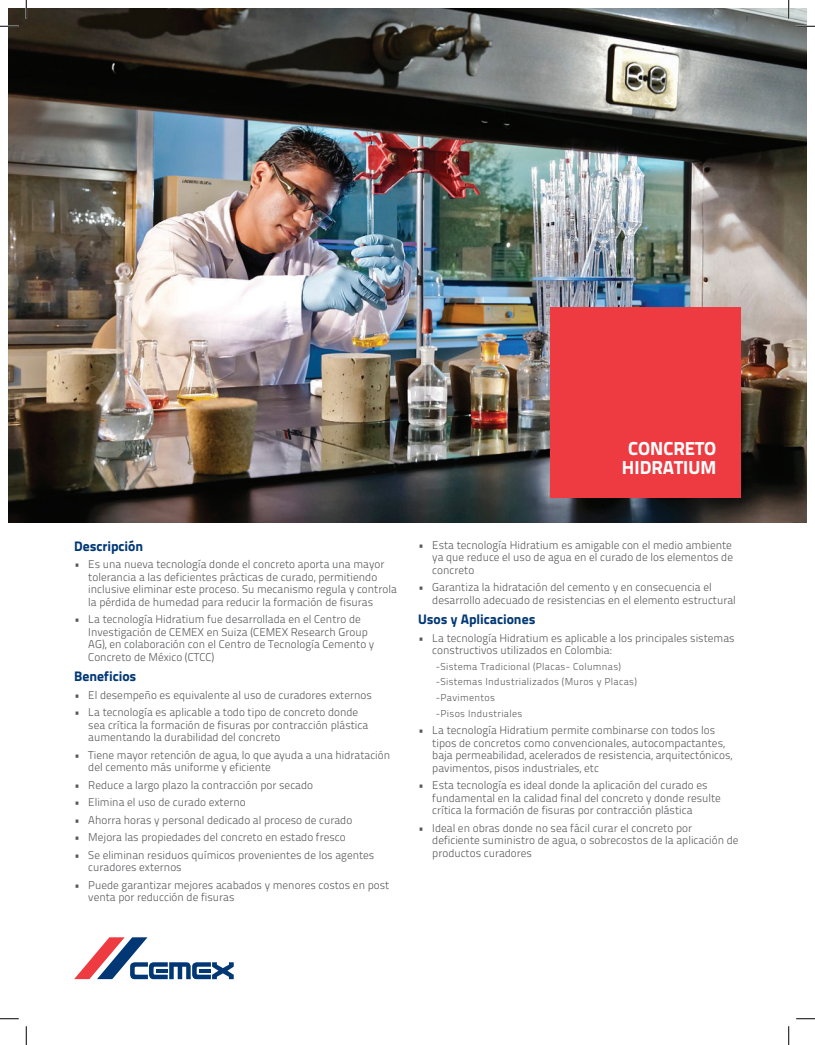
<style>
.page{position:relative;width:815px;height:1045px;background:#fff}
.page>*{position:absolute;margin:0;border:0;box-sizing:border-box;transform-origin:0 0}
.titulos{font:800 18.75px/18.8px "Titillium Text 22 L";color:#fff;text-align:center}
.text{font:800 13.75px "Titillium Text 22 L";color:#013775}
.bullets{font:300 11.25px/12.5px "Titillium Text 22 L";color:#57585a}
.guia_capitulo{font:300 10px "Titillium Text 22 L";letter-spacing:.03em;color:#57585a}
</style>
<div class="page">
<img style="left:9px;top:9px;width:797px;height:513px">
<div style="left:550px;top:307px;width:190px;height:191px;background:#ee3a41"></div>
<svg style="left:74px;top:937px;width:160px;height:42px"></svg>
<svg style="left:0;top:25px;width:19px;height:2px"></svg>
<svg style="left:796px;top:25px;width:18px;height:2px"></svg>
<svg style="left:0;top:1018px;width:19px;height:1px"></svg>
<svg style="left:796px;top:1018px;width:18px;height:1px"></svg>
<svg style="left:25px;top:0;width:2px;height:19px"></svg>
<svg style="left:25px;top:1026px;width:2px;height:19px"></svg>
<svg style="left:787px;top:0;width:2px;height:19px"></svg>
<svg style="left:788px;top:1026px;width:1px;height:19px"></svg>
<p class="titulos" style="left:621px;top:438px;width:96px">CONCRETO<br>HIDRATIUM</p>
<p class="text" style="left:74px;top:535px;width:71px">Descripción</p>
<p class="bullets" style="left:88px;top:557px;width:310px;text-indent:-14px">• Es una nueva tecnología donde el concreto aporta una mayor tolerancia a las deficientes prácticas de curado, permitiendo inclusive eliminar este proceso. Su mecanismo regula y controla la pérdida de humedad para reducir la formación de fisuras</p>
<p class="bullets" style="left:88px;top:612px;width:287px;text-indent:-14px">• La tecnología Hidratium fue desarrollada en el Centro de Investigación de CEMEX en Suiza (CEMEX Research Group AG), en colaboración con el Centro de Tecnología Cemento y Concreto de México (CTCC)</p>
<p class="text" style="left:74px;top:665px;width:64px">Beneficios</p>
<p class="bullets" style="left:74px;top:688px;width:299px">• El desempeño es equivalente al uso de curadores externos</p>
<p class="bullets" style="left:88px;top:705px;width:281px;text-indent:-14px">• La tecnología es aplicable a todo tipo de concreto donde sea crítica la formación de fisuras por contracción plástica aumentando la durabilidad del concreto</p>
<p class="bullets" style="left:88px;top:748px;width:303px;text-indent:-14px">• Tiene mayor retención de agua, lo que ayuda a una hidratación del cemento más uniforme y eficiente</p>
<p class="bullets" style="left:74px;top:778px;width:240px">• Reduce a largo plazo la contracción por secado</p>
<p class="bullets" style="left:74px;top:795px;width:173px">• Elimina el uso de curado externo</p>
<p class="bullets" style="left:74px;top:813px;width:279px">• Ahorra horas y personal dedicado al proceso de curado</p>
<p class="bullets" style="left:74px;top:830px;width:273px">• Mejora las propiedades del concreto en estado fresco</p>
<p class="bullets" style="left:88px;top:848px;width:287px;text-indent:-14px">• Se eliminan residuos químicos provenientes de los agentes curadores externos</p>
<p class="bullets" style="left:88px;top:878px;width:302px;text-indent:-14px">• Puede garantizar mejores acabados y menores costos en post venta por reducción de fisuras</p>
<p class="bullets" style="left:432px;top:538px;width:302px;text-align:justify;text-indent:-14px">• Esta tecnología Hidratium es amigable con el medio ambiente ya que reduce el uso de agua en el curado de los elementos de concreto</p>
<p class="bullets" style="left:432px;top:580px;width:305px;text-indent:-14px">• Garantiza la hidratación del cemento y en consecuencia el desarrollo adecuado de resistencias en el elemento estructural</p>
<p class="text" style="left:418px;top:608px;width:119px">Usos y Aplicaciones</p>
<p class="bullets" style="left:432px;top:631px;width:304px;text-indent:-14px">• La tecnología Hidratium es aplicable a los principales sistemas constructivos utilizados en Colombia:</p>
<p class="guia_capitulo" style="left:436px;top:659px;width:187px">-Sistema Tradicional (Placas- Columnas)</p>
<p class="guia_capitulo" style="left:436px;top:674px;width:203px">-Sistemas Industrializados (Muros y Placas)</p>
<p class="guia_capitulo" style="left:436px;top:690px;width:61px">-Pavimentos</p>
<p class="guia_capitulo" style="left:436px;top:706px;width:88px">-Pisos Industriales</p>
<p class="bullets" style="left:432px;top:723px;width:301px;text-indent:-14px">• La tecnología Hidratium permite combinarse con todos los tipos de concretos como convencionales, autocompactantes, baja permeabilidad, acelerados de resistencia, arquitectónicos, pavimentos, pisos industriales, etc</p>
<p class="bullets" style="left:432px;top:778px;width:290px;text-indent:-14px">• Esta tecnología es ideal donde la aplicación del curado es fundamental en la calidad final del concreto y donde resulte crítica la formación de fisuras por contracción plástica</p>
<p class="bullets" style="left:432px;top:821px;width:308px;text-indent:-14px">• Ideal en obras donde no sea fácil curar el concreto por deficiente suministro de agua, o sobrecostos de la aplicación de productos curadores</p>
</div>
